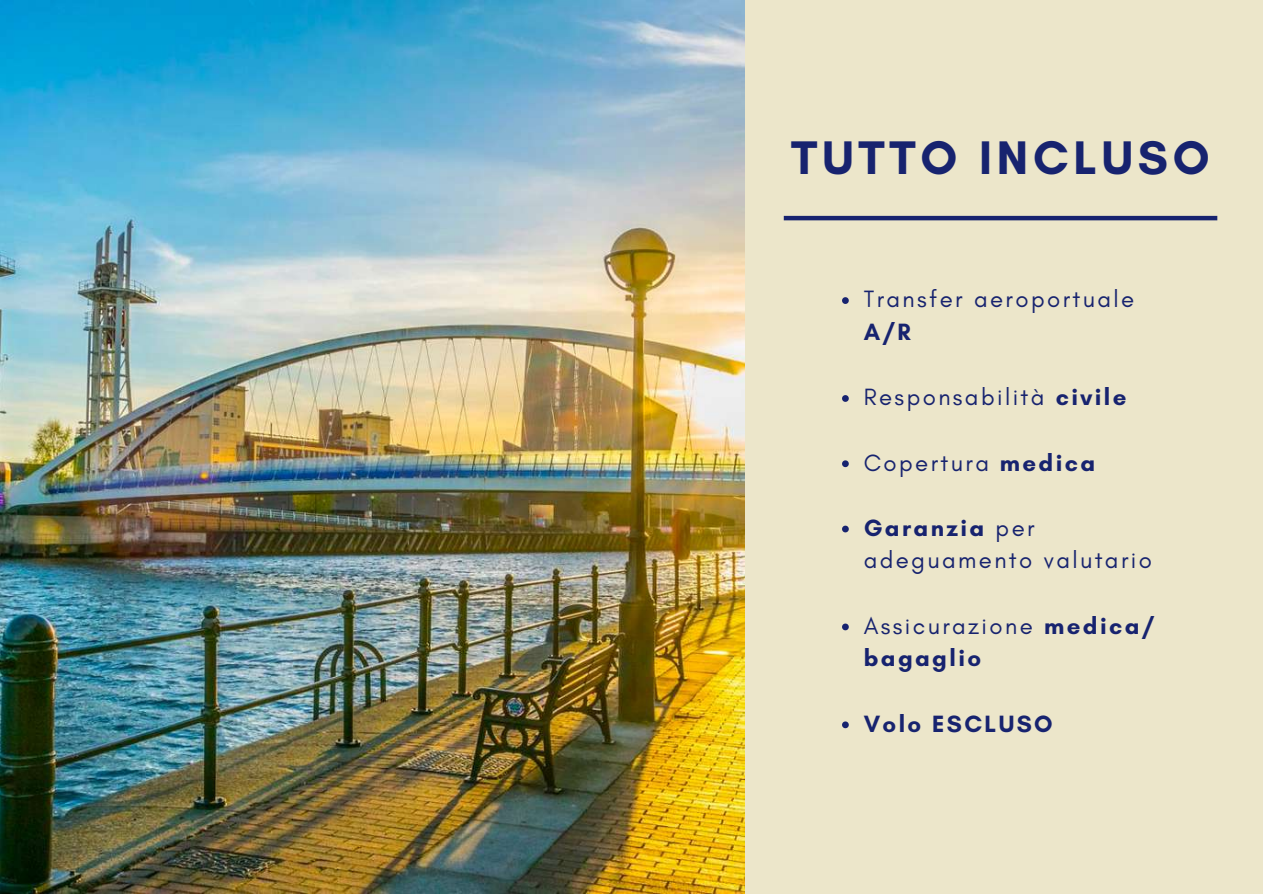
<style>
.page{position:relative;width:1263px;height:894px;background:#fff}
.page>*{position:absolute;margin:0;border:0;box-sizing:border-box;transform-origin:0 0}
.t1{font:700 48px "Glacial Indifference";letter-spacing:.1em;color:#17236f}
.t2{font:24px/32.5px "Glacial Indifference";letter-spacing:.1em;color:#17236f}
.t3{font:700 24px/32.5px "Glacial Indifference";letter-spacing:.1em;color:#17236f}
.s1{font-weight:700}
.s2{font-weight:400}
</style>
<div class="page">
<div style="left:0;top:0;width:1263px;height:893px;background:#ece6ca"></div>
<hr style="left:784px;top:216px;width:433px;height:4px;background:#17236f">
<img style="left:0;top:0;width:744px;height:893px">
<svg style="left:842px;top:297px;width:7px;height:7px"></svg>
<svg style="left:842px;top:395px;width:7px;height:7px"></svg>
<svg style="left:842px;top:460px;width:7px;height:7px"></svg>
<svg style="left:842px;top:525px;width:7px;height:7px"></svg>
<svg style="left:842px;top:623px;width:7px;height:7px"></svg>
<svg style="left:842px;top:721px;width:7px;height:7px"></svg>
<h1 class="t1" style="left:791px;top:128px;width:420px">TUTTO INCLUSO</h1>
<p class="t2" style="left:864px;top:282px;width:272px">Transfer aeroportuale</p>
<p class="t3" style="left:864px;top:315px;width:48px">A/R</p>
<p class="t2" style="left:864px;top:380px;width:264px">Responsabilità <span class="s1">civile</span></p>
<p class="t2" style="left:864px;top:445px;width:233px">Copertura <span class="s1">medica</span></p>
<p class="t2" style="left:864px;top:511px;width:290px"><span class="s1">Garanzia</span> per adeguamento valutario</p>
<p class="t3" style="left:864px;top:608px;width:292px"><span class="s2">Assicurazione</span> medica/ bagaglio</p>
<p class="t3" style="left:864px;top:706px;width:191px">Volo ESCLUSO</p>
</div>
